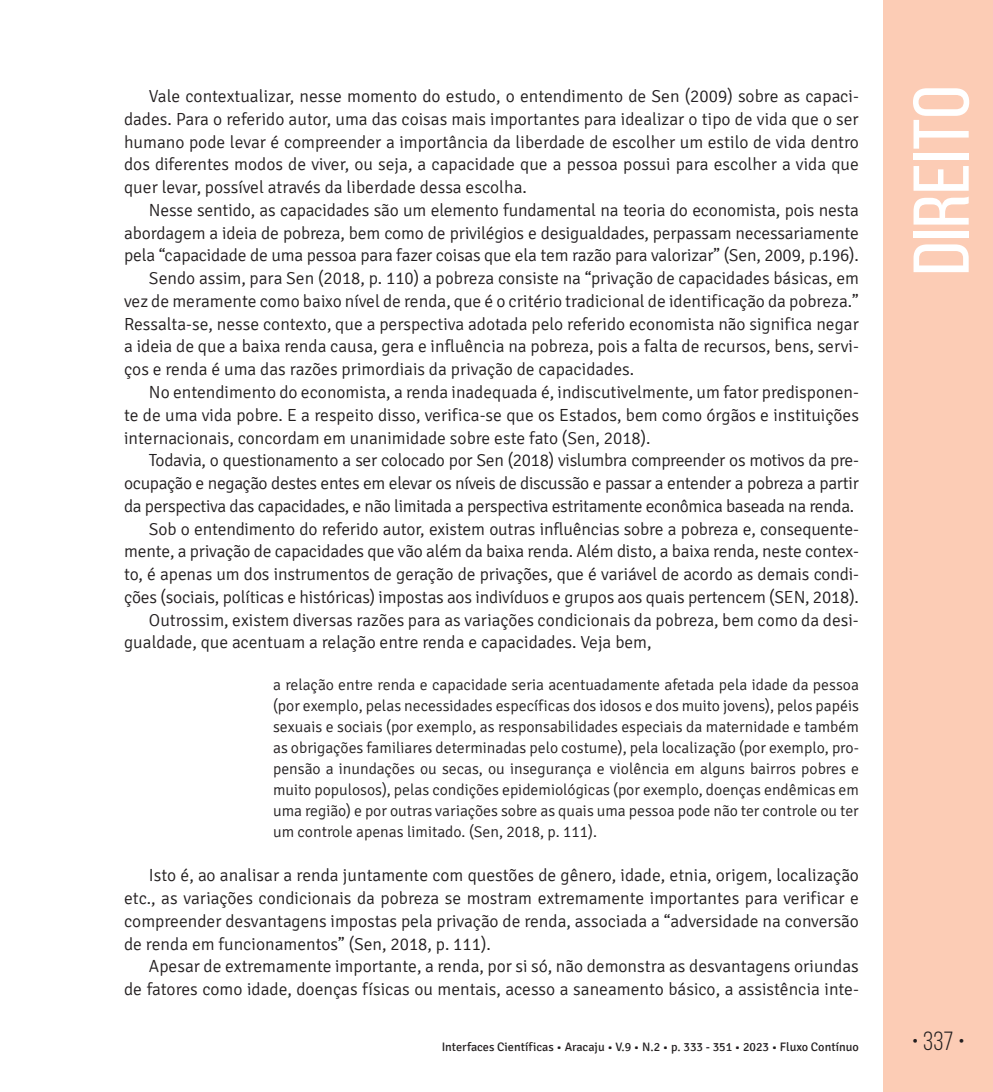
<style>
.page{position:relative;width:993px;height:1092px;background:#fff}
.page>*{position:absolute;margin:0;border:0;box-sizing:border-box;transform-origin:0 0}
.t1{font:78.75px "Bebas Neue";color:#fff;scale:1.09 1}
.t2{font:26.25px "Bebas Neue";color:#231f20}
.t3{font:300 17.5px/22.8px "Signika";letter-spacing:-.01em;color:#231f20;text-align:justify}
.t4{font:300 15.75px/21px "Signika";color:#231f20;text-align:justify}
.t5{font:12.25px "Signika";color:#231f20}
</style>
<div class="page">
<div style="left:883px;top:0;width:109px;height:1091px;background:#fcccb5"></div>
<p class="t3" style="left:124px;top:85px;width:736px;text-indent:25px">Vale contextualizar, nesse momento do estudo, o entendimento de Sen (2009) sobre as capaci&shy;dades. Para o referido autor, uma das coisas mais importantes para idealizar o tipo de vida que o ser humano pode levar é compreender a importância da liberdade de escolher um estilo de vida dentro dos diferentes modos de viver, ou seja, a capacidade que a pessoa possui para escolher a vida que quer levar, possível através da liberdade dessa escolha.</p>
<p class="t3" style="left:149px;top:199px;width:711px">Nesse sentido, as capacidades são um elemento fundamental na teoria do economista, pois nesta</p>
<p class="t3" style="left:124px;top:222px;width:736px">abordagem a ideia de pobreza, bem como de privilégios e desigualdades, perpassam necessariamente</p>
<p class="t3" style="left:124px;top:244px;width:736px">pela “capacidade de uma pessoa para fazer coisas que ela tem razão para valorizar” (Sen, 2009, p.196).</p>
<p class="t3" style="left:149px;top:267px;width:711px">Sendo assim, para Sen (2018, p. 110) a pobreza consiste na “privação de capacidades básicas, em</p>
<p class="t3" style="left:124px;top:290px;width:736px">vez de meramente como baixo nível de renda, que é o critério tradicional de identificação da pobreza.”</p>
<p class="t3" style="left:124px;top:313px;width:736px">Ressalta-se, nesse contexto, que a perspectiva adotada pelo referido economista não significa negar</p>
<p class="t3" style="left:124px;top:335px;width:736px">a ideia de que a baixa renda causa, gera e influência na pobreza, pois a falta de recursos, bens, servi-</p>
<p class="t3" style="left:124px;top:358px;width:511px">ços e renda é uma das razões primordiais da privação de capacidades.</p>
<p class="t3" style="left:149px;top:381px;width:711px">No entendimento do economista, a renda inadequada é, indiscutivelmente, um fator predisponen-</p>
<p class="t3" style="left:124px;top:404px;width:736px">te de uma vida pobre. E a respeito disso, verifica-se que os Estados, bem como órgãos e instituições</p>
<p class="t3" style="left:124px;top:426px;width:528px">internacionais, concordam em unanimidade sobre este fato (Sen, 2018).</p>
<p class="t3" style="left:149px;top:449px;width:711px">Todavia, o questionamento a ser colocado por Sen (2018) vislumbra compreender os motivos da pre-</p>
<p class="t3" style="left:124px;top:472px;width:736px">ocupação e negação destes entes em elevar os níveis de discussão e passar a entender a pobreza a partir</p>
<p class="t3" style="left:124px;top:495px;width:731px">da perspectiva das capacidades, e não limitada a perspectiva estritamente econômica baseada na renda.</p>
<p class="t3" style="left:149px;top:517px;width:711px">Sob o entendimento do referido autor, existem outras influências sobre a pobreza e, consequente-</p>
<p class="t3" style="left:124px;top:540px;width:736px">mente, a privação de capacidades que vão além da baixa renda. Além disto, a baixa renda, neste contex-</p>
<p class="t3" style="left:124px;top:563px;width:736px">to, é apenas um dos instrumentos de geração de privações, que é variável de acordo as demais condi-</p>
<p class="t3" style="left:124px;top:586px;width:736px">ções (sociais, políticas e históricas) impostas aos indivíduos e grupos aos quais pertencem (SEN, 2018).</p>
<p class="t3" style="left:149px;top:608px;width:711px">Outrossim, existem diversas razões para as variações condicionais da pobreza, bem como da desi-</p>
<p class="t3" style="left:124px;top:631px;width:529px">gualdade, que acentuam a relação entre renda e capacidades. Veja bem,</p>
<p class="t4" style="left:273px;top:675px;width:587px">a relação entre renda e capacidade seria acentuadamente afetada pela idade da pessoa (por exemplo, pelas necessidades específicas dos idosos e dos muito jovens), pelos papéis sexuais e sociais (por exemplo, as responsabilidades especiais da maternidade e também as obrigações familiares determinadas pelo costume), pela localização (por exemplo, pro&shy;pensão a inundações ou secas, ou insegurança e violência em alguns bairros pobres e muito populosos), pelas condições epidemiológicas (por exemplo, doenças endêmicas em uma região) e por outras variações sobre as quais uma pessoa pode não ter controle ou ter um controle apenas limitado. (Sen, 2018, p. 111).</p>
<p class="t3" style="left:124px;top:864px;width:736px;text-indent:25px">Isto é, ao analisar a renda juntamente com questões de gênero, idade, etnia, origem, localização etc., as variações condicionais da pobreza se mostram extremamente importantes para verificar e compreender desvantagens impostas pela privação de renda, associada a “adversidade na conversão de renda em funcionamentos” (Sen, 2018, p. 111).</p>
<p class="t3" style="left:124px;top:955px;width:736px;text-align:right">Apesar de extremamente importante, a renda, por si só, não demonstra as desvantagens oriundas<br>de fatores como idade, doenças físicas ou mentais, acesso a saneamento básico, a assistência inte-</p>
<h1 class="t1" style="left:898px;top:275px;width:176px;rotate:-90deg">Direito</h1>
<p class="t5" style="left:441px;top:1040px;width:418px">Interfaces Científicas • Aracaju • V.9 • N.2 • p. 333 - 351 • 2023 • Fluxo Contínuo</p>
<h2 class="t2" style="left:911px;top:1026px;width:55px">• 337 •</h2>
</div>
